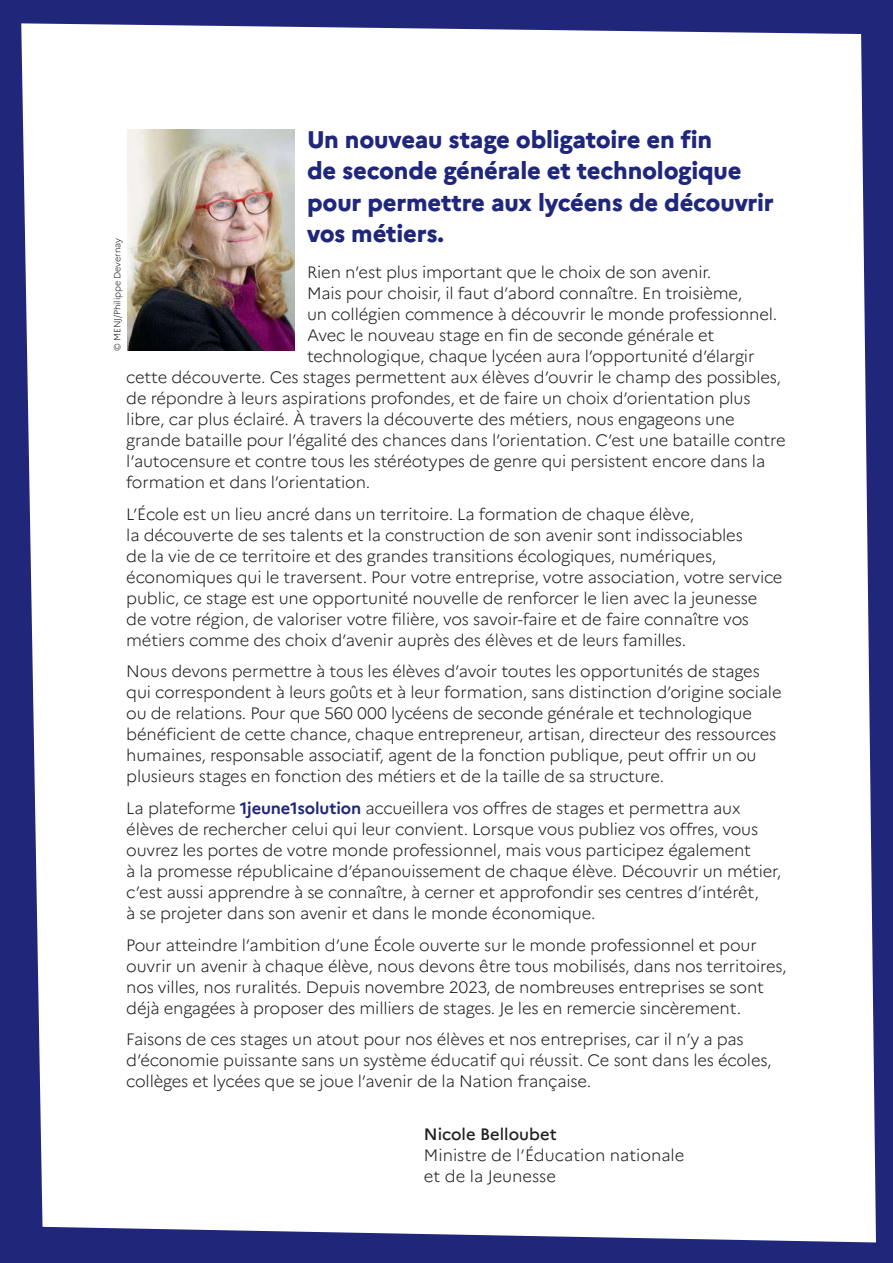
<style>
.page{position:relative;width:893px;height:1263px;background:#20277b}
.page>*{position:absolute;margin:0;border:0;box-sizing:border-box;transform-origin:0 0}
.t1{font:800 24px/31.5px "Marianne";letter-spacing:-.01em;color:#20277b}
.t2{font:300 16.5px/21px "Marianne";letter-spacing:-.01em;color:#231f20}
.t3{font:500 16.5px "Marianne";color:#231f20}
.t4{font:300 9px "Marianne";letter-spacing:-.01em;color:#231f20}
.s1{font-weight:700;color:#20277b}
</style>
<div class="page">
<div style="left:21px;top:23px;width:855px;height:1219px;background:#fff"></div>
<img style="left:127px;top:130px;width:167px;height:221px">
<h1 class="t1" style="left:307px;top:123px;width:468px">Un nouveau stage obligatoire en fin<br>de seconde générale et technologique pour permettre aux lycéens de découvrir vos métiers.</h1>
<p class="t2" style="left:307px;top:262px;width:406px">Rien n’est plus important que le choix de son avenir.</p>
<p class="t2" style="left:307px;top:283px;width:437px">Mais pour choisir, il faut d’abord connaître. En troisième,</p>
<p class="t2" style="left:307px;top:304px;width:472px">un collégien commence à découvrir le monde professionnel.</p>
<p class="t2" style="left:307px;top:325px;width:409px">Avec le nouveau stage en fin de seconde générale et</p>
<p class="t2" style="left:307px;top:346px;width:449px">technologique, chaque lycéen aura l’opportunité d’élargir</p>
<p class="t2" style="left:126px;top:367px;width:656px">cette découverte. Ces stages permettent aux élèves d’ouvrir le champ des possibles,</p>
<p class="t2" style="left:126px;top:388px;width:626px">de répondre à leurs aspirations profondes, et de faire un choix d’orientation plus</p>
<p class="t2" style="left:126px;top:409px;width:610px">libre, car plus éclairé. À travers la découverte des métiers, nous engageons une</p>
<p class="t2" style="left:126px;top:430px;width:661px">grande bataille pour l’égalité des chances dans l’orientation. C’est une bataille contre</p>
<p class="t2" style="left:126px;top:451px;width:640px">l’autocensure et contre tous les stéréotypes de genre qui persistent encore dans la</p>
<p class="t2" style="left:126px;top:472px;width:245px">formation et dans l’orientation.</p>
<p class="t2" style="left:126px;top:503px;width:658px">L’École est un lieu ancré dans un territoire. La formation de chaque élève,<br>la découverte de ses talents et la construction de son avenir sont indissociables<br>de la vie de ce territoire et des grandes transitions écologiques, numériques, économiques qui le traversent. Pour votre entreprise, votre association, votre service public, ce stage est une opportunité nouvelle de renforcer le lien avec la jeunesse<br>de votre région, de valoriser votre filière, vos savoir-faire et de faire connaître vos métiers comme des choix d’avenir auprès des élèves et de leurs familles.</p>
<p class="t2" style="left:126px;top:661px;width:657px">Nous devons permettre à tous les élèves d’avoir toutes les opportunités de stages qui correspondent à leurs goûts et à leur formation, sans distinction d’origine sociale ou de relations. Pour que 560 000 lycéens de seconde générale et technologique bénéficient de cette chance, chaque entrepreneur, artisan, directeur des ressources humaines, responsable associatif, agent de la fonction publique, peut offrir un ou plusieurs stages en fonction des métiers et de la taille de sa structure.</p>
<p class="t2" style="left:126px;top:798px;width:656px">La plateforme <span class="s1">1jeune1solution</span> accueillera vos offres de stages et permettra aux élèves de rechercher celui qui leur convient. Lorsque vous publiez vos offres, vous ouvrez les portes de votre monde professionnel, mais vous participez également<br>à la promesse républicaine d’épanouissement de chaque élève. Découvrir un métier, c’est aussi apprendre à se connaître, à cerner et approfondir ses centres d’intérêt,<br>à se projeter dans son avenir et dans le monde économique.</p>
<p class="t2" style="left:126px;top:934px;width:662px">Pour atteindre l’ambition d’une École ouverte sur le monde professionnel et pour ouvrir un avenir à chaque élève, nous devons être tous mobilisés, dans nos territoires, nos villes, nos ruralités. Depuis novembre 2023, de nombreuses entreprises se sont déjà engagées à proposer des milliers de stages. Je les en remercie sincèrement.</p>
<p class="t2" style="left:126px;top:1029px;width:647px">Faisons de ces stages un atout pour nos élèves et nos entreprises, car il n’y a pas d’économie puissante sans un système éducatif qui réussit. Ce sont dans les écoles, collèges et lycées que se joue l’avenir de la Nation française.</p>
<p class="t3" style="left:424px;top:1124px;width:134px">Nicole Belloubet</p>
<p class="t2" style="left:424px;top:1144px;width:262px">Ministre de l’Éducation nationale et de la Jeunesse</p>
<p class="t4" style="left:112px;top:351px;width:114px;rotate:-90deg">© MENJ/Philippe Devernay</p>
</div>
